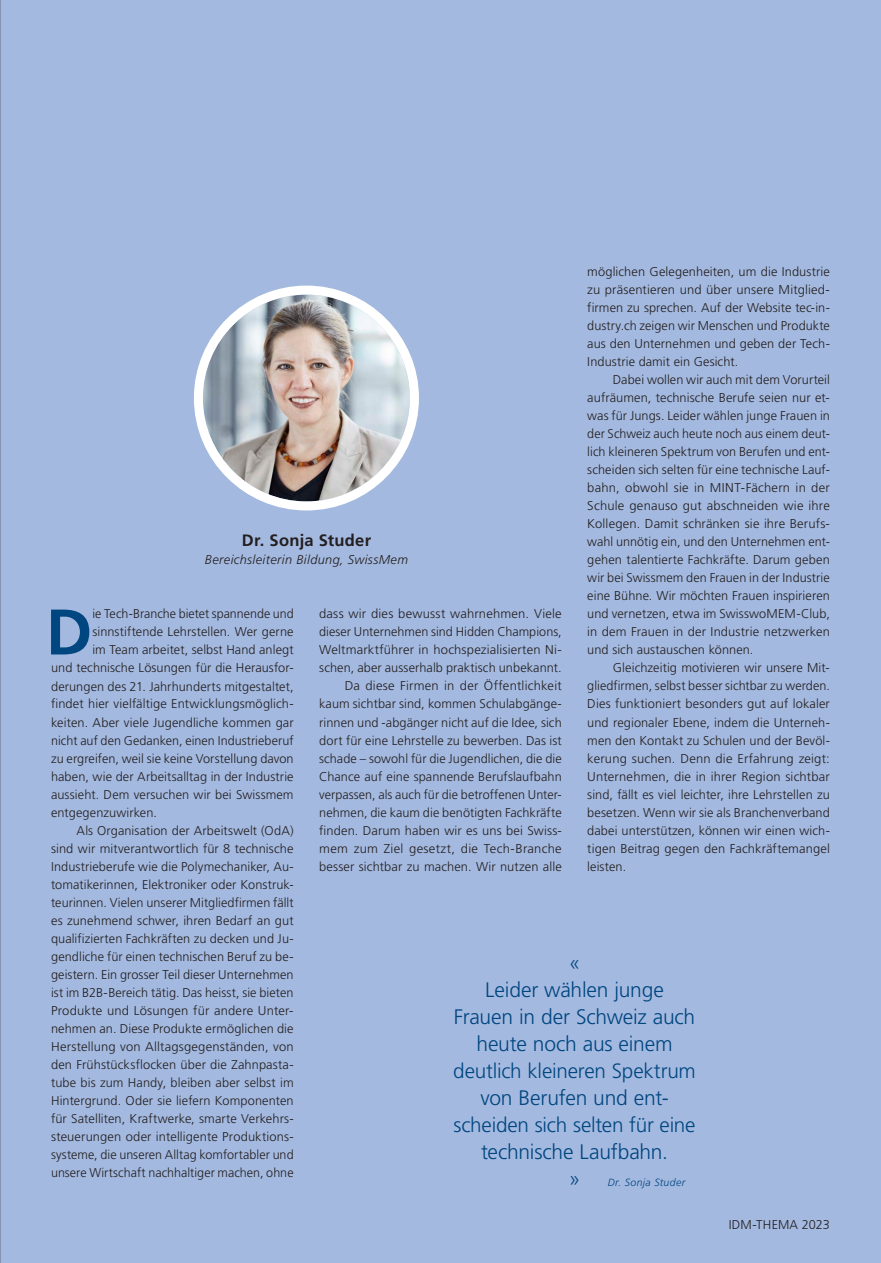
<style>
.page{position:relative;width:881px;height:1263px;background:#fff}
.page>*{position:absolute;margin:0;border:0;box-sizing:border-box;transform-origin:0 0}
.t1{font:700 64.35px "Frutiger LT Std";color:#004680}
.t2{font:300 21px/27px "Frutiger LT Std";letter-spacing:-.01em;color:#004680;text-align:center}
.t3{font:300 20.7px "Frutiger LT Std";letter-spacing:-.01em;color:#004680}
.t4{font:700 16.5px "Frutiger LT Std";letter-spacing:.015em;color:#231f20}
.t5{font:300 12.75px/18px "Frutiger LT Std";letter-spacing:.005em;color:#231f20;text-align:justify}
.t6{font:italic 300 12.75px "Frutiger LT Std";letter-spacing:.03em;color:#231f20}
.t7{font:italic 300 10.5px "Frutiger LT Std";letter-spacing:.04em;color:#004680}
.s1{font-style:normal;font-size:21px}
</style>
<div class="page">
<div style="left:0;top:0;width:880px;height:1263px;background:#a4b9df"></div>
<img style="left:203px;top:295px;width:207px;height:206px;border-radius:103px">
<div style="left:194px;top:286px;width:225px;height:224px;border:9px solid #fff;border-radius:50%"></div>
<hr style="left:0;top:0;width:1px;height:1263px;background:#231f20">
<p class="t5" style="left:587px;top:263px;width:244px">möglichen Gelegenheiten, um die Industrie zu präsentieren und über unsere Mitglied&shy;firmen zu sprechen. Auf der Website tec-in&shy;dustry.ch zeigen wir Menschen und Produkte aus den Unternehmen und geben der Tech-Industrie damit ein Gesicht.</p>
<p class="t5" style="left:587px;top:371px;width:244px;text-indent:26px">Dabei wollen wir auch mit dem Vorurteil aufräumen, technische Berufe seien nur et&shy;was für Jungs. Leider wählen junge Frauen in der Schweiz auch heute noch aus einem deut&shy;lich kleineren Spektrum von Berufen und ent&shy;scheiden sich selten für eine technische Lauf&shy;bahn, obwohl sie in MINT-Fächern in der Schule genauso gut abschneiden wie ihre Kollegen. Damit schränken sie ihre Berufs&shy;wahl unnötig ein, und den Unternehmen ent&shy;gehen talentierte Fachkräfte. Darum geben wir bei Swissmem den Frauen in der Industrie eine Bühne. Wir möchten Frauen inspirieren und vernetzen, etwa im SwisswoMEM-Club, in dem Frauen in der Industrie netzwerken und sich austauschen können.</p>
<p class="t5" style="left:587px;top:659px;width:244px;text-indent:26px">Gleichzeitig motivieren wir unsere Mit&shy;gliedfirmen, selbst besser sichtbar zu werden.<br>Dies funktioniert besonders gut auf lokaler und regionaler Ebene, indem die Unterneh&shy;men den Kontakt zu Schulen und der Bevöl&shy;kerung suchen. Denn die Erfahrung zeigt:<br>Unternehmen, die in ihrer Region sichtbar sind, fällt es viel leichter, ihre Lehrstellen zu besetzen. Wenn wir sie als Branchenverband dabei unterstützen, können wir einen wich&shy;tigen Beitrag gegen den Fachkräftemangel leisten.</p>
<p class="t4" style="left:242px;top:531px;width:131px">Dr. Sonja Studer</p>
<p class="t6" style="left:205px;top:553px;width:205px">Bereichsleiterin Bildung, SwissMem</p>
<h1 class="t1" style="left:46px;top:594px;width:48px">D</h1>
<p class="t5" style="left:92px;top:605px;width:203px">ie Tech-Branche bietet spannende und</p>
<p class="t5" style="left:319px;top:605px;width:244px;text-align:right">dass wir dies bewusst wahrnehmen. Viele dieser Unternehmen sind Hidden Champions, Weltmarktführer in hochspezialisierten Ni&shy;schen, aber ausserhalb praktisch unbekannt.<br>Da diese Firmen in der Öffentlichkeit kaum sichtbar sind, kommen Schulabgänge&shy;rinnen und -abgänger nicht auf die Idee, sich dort für eine Lehrstelle zu bewerben. Das ist schade – sowohl für die Jugendlichen, die die Chance auf eine spannende Berufslaufbahn verpassen, als auch für die betroffenen Unter&shy;nehmen, die kaum die benötigten Fachkräfte finden. Darum haben wir es uns bei Swiss&shy;mem zum Ziel gesetzt, die Tech-Branche besser sichtbar zu machen. Wir nutzen alle</p>
<p class="t5" style="left:92px;top:623px;width:202px">sinnstiftende Lehrstellen. Wer gerne</p>
<p class="t5" style="left:92px;top:641px;width:203px">im Team arbeitet, selbst Hand anlegt</p>
<p class="t5" style="left:51px;top:659px;width:244px">und technische Lösungen für die Herausfor-</p>
<p class="t5" style="left:51px;top:677px;width:244px">derungen des 21. Jahrhunderts mitgestaltet,</p>
<p class="t5" style="left:51px;top:695px;width:244px">findet hier vielfältige Entwicklungsmöglich-</p>
<p class="t5" style="left:51px;top:713px;width:244px">keiten. Aber viele Jugendliche kommen gar</p>
<p class="t5" style="left:51px;top:731px;width:244px">nicht auf den Gedanken, einen Industrieberuf</p>
<p class="t5" style="left:51px;top:749px;width:244px">zu ergreifen, weil sie keine Vorstellung davon</p>
<p class="t5" style="left:51px;top:767px;width:244px">haben, wie der Arbeitsalltag in der Industrie</p>
<p class="t5" style="left:51px;top:785px;width:244px">aussieht. Dem versuchen wir bei Swissmem</p>
<p class="t5" style="left:51px;top:803px;width:107px">entgegenzuwirken.</p>
<p class="t5" style="left:77px;top:821px;width:218px">Als Organisation der Arbeitswelt (OdA)</p>
<p class="t5" style="left:51px;top:839px;width:244px">sind wir mitverantwortlich für 8 technische</p>
<p class="t5" style="left:51px;top:857px;width:244px">Industrieberufe wie die Polymechaniker, Au-</p>
<p class="t5" style="left:51px;top:875px;width:244px">tomatikerinnen, Elektroniker oder Konstruk-</p>
<p class="t5" style="left:51px;top:893px;width:244px">teurinnen. Vielen unserer Mitgliedfirmen fällt</p>
<p class="t5" style="left:51px;top:911px;width:244px">es zunehmend schwer, ihren Bedarf an gut</p>
<p class="t5" style="left:51px;top:929px;width:244px">qualifizierten Fachkräften zu decken und Ju-</p>
<p class="t5" style="left:51px;top:947px;width:244px">gendliche für einen technischen Beruf zu be-</p>
<p class="t5" style="left:51px;top:965px;width:244px">geistern. Ein grosser Teil dieser Unternehmen</p>
<p class="t5" style="left:51px;top:983px;width:244px">ist im B2B-Bereich tätig. Das heisst, sie bieten</p>
<p class="t5" style="left:51px;top:1001px;width:244px">Produkte und Lösungen für andere Unter-</p>
<p class="t5" style="left:51px;top:1019px;width:244px">nehmen an. Diese Produkte ermöglichen die</p>
<p class="t5" style="left:51px;top:1037px;width:244px">Herstellung von Alltagsgegenständen, von</p>
<p class="t5" style="left:51px;top:1055px;width:244px">den Frühstücksflocken über die Zahnpasta-</p>
<p class="t5" style="left:51px;top:1073px;width:244px">tube bis zum Handy, bleiben aber selbst im</p>
<p class="t5" style="left:51px;top:1091px;width:244px">Hintergrund. Oder sie liefern Komponenten</p>
<p class="t5" style="left:51px;top:1109px;width:244px">für Satelliten, Kraftwerke, smarte Verkehrs-</p>
<p class="t5" style="left:51px;top:1127px;width:244px">steuerungen oder intelligente Produktions-</p>
<p class="t5" style="left:51px;top:1145px;width:244px">systeme, die unseren Alltag komfortabler und</p>
<p class="t5" style="left:51px;top:1163px;width:244px">unsere Wirtschaft nachhaltiger machen, ohne</p>
<h2 class="t2" style="left:453px;top:949px;width:243px">«<br>Leider wählen junge<br>Frauen in der Schweiz auch heute noch aus einem</h2>
<h3 class="t3" style="left:453px;top:1059px;width:244px">deutlich kleineren Spektrum</h3>
<h2 class="t2" style="left:480px;top:1084px;width:190px">von Berufen und ent-</h2>
<h3 class="t3" style="left:453px;top:1113px;width:243px">scheiden sich selten für eine</h3>
<h2 class="t2" style="left:481px;top:1138px;width:188px">technische Laufbahn.</h2>
<p class="t7" style="left:568px;top:1176px;width:118px"><span class="s1">»</span> Dr. Sonja Studer</p>
<p class="t5" style="left:728px;top:1216px;width:103px">IDM-THEMA 2023</p>
</div>
